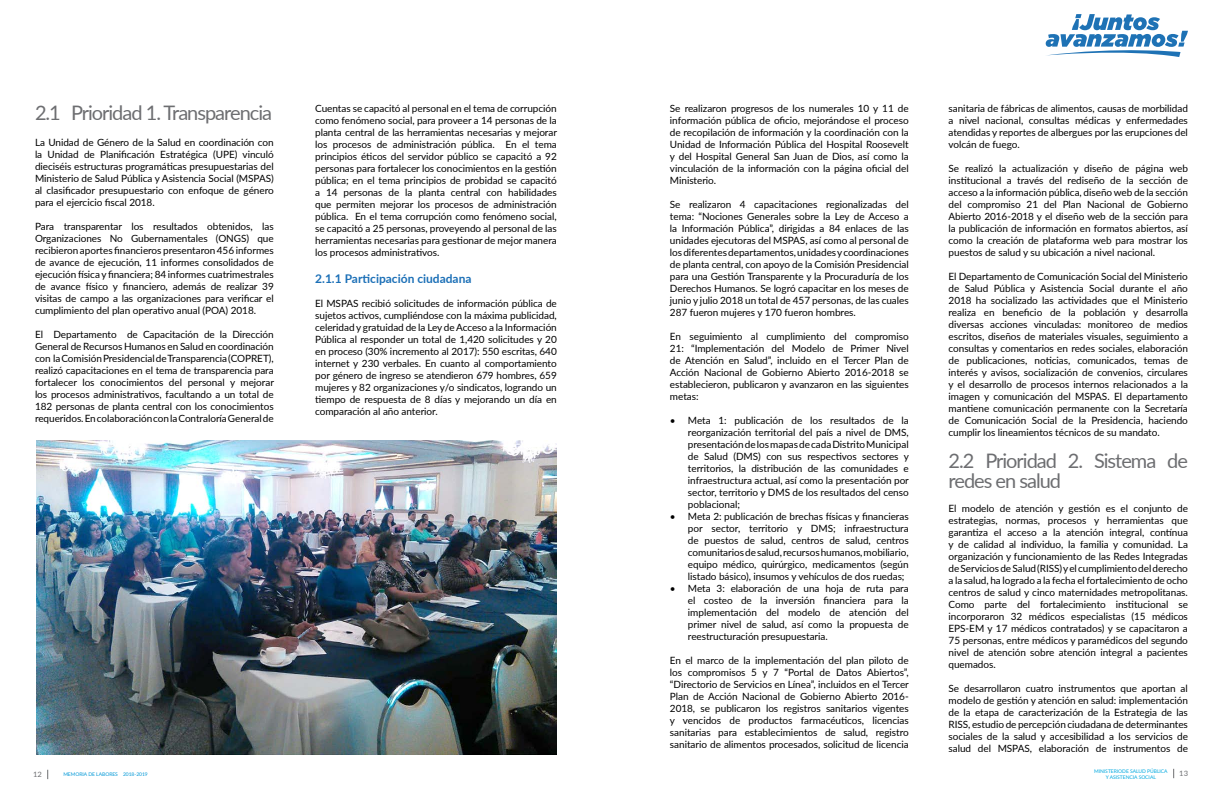
<style>
.page{position:relative;width:1224px;height:792px;background:#fff}
.page>*{position:absolute;margin:0;border:0;box-sizing:border-box;transform-origin:0 0}
.t1{font:20px/20px "Lato";letter-spacing:-.05em;color:#6d6e71}
.t2{font:700 12px "Lato";color:#1c70b7}
.t3{font:10px/12px "Lato";letter-spacing:-.005em;color:#000;text-align:justify}
.t4{font:7.4px "Lato";color:#6d6e71}
.t5{font:5px "Lato";letter-spacing:-.005em;color:#00a9e0}
.t6{font:5px "Lato";letter-spacing:-.005em;color:#0098d7}
</style>
<div class="page">
<svg style="left:1045px;top:14px;width:143px;height:43px"></svg>
<img style="left:36px;top:441px;width:521px;height:314px">
<h1 class="t1" style="left:35px;top:102px;width:239px">2.1 Prioridad 1. Transparencia</h1>
<p class="t3" style="left:35px;top:136px;width:240px">La Unidad de Género de la Salud en coordinación con la Unidad de Planificación Estratégica (UPE) vinculó dieciséis estructuras programáticas presupuestarias del Ministerio de Salud Pública y Asistencia Social (MSPAS) al clasificador presupuestario con enfoque de género para el ejercicio fiscal 2018.</p>
<p class="t3" style="left:35px;top:220px;width:240px">Para transparentar los resultados obtenidos, las Organizaciones No Gubernamentales (ONGS) que recibieron aportes financieros presentaron 456 informes de avance de ejecución, 11 informes consolidados de ejecución física y financiera; 84 informes cuatrimestrales de avance físico y financiero, además de realizar 39 visitas de campo a las organizaciones para verificar el cumplimiento del plan operativo anual (POA) 2018.</p>
<p class="t3" style="left:35px;top:328px;width:241px">El Departamento de Capacitación de la Dirección General de Recursos Humanos en Salud en coordinación con la Comisión Presidencial de Transparencia (COPRET), realizó capacitaciones en el tema de transparencia para fortalecer los conocimientos del personal y mejorar los procesos administrativos, facultando a un total de 182 personas de planta central con los conocimientos requeridos. En colaboración con la Contraloría General de</p>
<p class="t3" style="left:315px;top:102px;width:243px">Cuentas se capacitó al personal en el tema de corrupción como fenómeno social, para proveer a 14 personas de la planta central de las herramientas necesarias y mejorar los procesos de administración pública. En el tema principios éticos del servidor público se capacitó a 92 personas para fortalecer los conocimientos en la gestión pública; en el tema principios de probidad se capacitó a 14 personas de la planta central con habilidades que permiten mejorar los procesos de administración pública. En el tema corrupción como fenómeno social, se capacitó a 25 personas, proveyendo al personal de las herramientas necesarias para gestionar de mejor manera los procesos administrativos.</p>
<p class="t2" style="left:315px;top:269px;width:158px">2.1.1 Participación ciudadana</p>
<p class="t3" style="left:315px;top:297px;width:243px">El MSPAS recibió solicitudes de información pública de sujetos activos, cumpliéndose con la máxima publicidad, celeridad y gratuidad de la Ley de Acceso a la Información Pública al responder un total de 1,420 solicitudes y 20 en proceso (30% incremento al 2017): 550 escritas, 640 internet y 230 verbales. En cuanto al comportamiento por género de ingreso se atendieron 679 hombres, 659 mujeres y 82 organizaciones y/o sindicatos, logrando un tiempo de respuesta de 8 días y mejorando un día en comparación al año anterior.</p>
<p class="t3" style="left:670px;top:102px;width:240px">Se realizaron progresos de los numerales 10 y 11 de información pública de oficio, mejorándose el proceso de recopilación de información y la coordinación con la Unidad de Información Pública del Hospital Roosevelt y del Hospital General San Juan de Dios, así como la vinculación de la información con la página oficial del Ministerio.</p>
<p class="t3" style="left:670px;top:198px;width:240px">Se realizaron 4 capacitaciones regionalizadas del tema: “Nociones Generales sobre la Ley de Acceso a la Información Pública”, dirigidas a 84 enlaces de las unidades ejecutoras del MSPAS, así como al personal de los diferentes departamentos, unidades y coordinaciones de planta central, con apoyo de la Comisión Presidencial para una Gestión Transparente y la Procuraduría de los Derechos Humanos. Se logró capacitar en los meses de junio y julio 2018 un total de 457 personas, de las cuales 287 fueron mujeres y 170 fueron hombres.</p>
<p class="t3" style="left:670px;top:330px;width:240px">En seguimiento al cumplimiento del compromiso 21: “Implementación del Modelo de Primer Nivel de Atención en Salud”, incluido en el Tercer Plan de Acción Nacional de Gobierno Abierto 2016-2018 se establecieron, publicaron y avanzaron en las siguientes metas:</p>
<p class="t3" style="left:688px;top:414px;width:223px;text-indent:-18px">• Meta 1: publicación de los resultados de la reorganización territorial del país a nivel de DMS, presentación de los mapas de cada Distrito Municipal de Salud (DMS) con sus respectivos sectores y territorios, la distribución de las comunidades e infraestructura actual, así como la presentación por sector, territorio y DMS de los resultados del censo poblacional;</p>
<p class="t3" style="left:688px;top:510px;width:222px;text-indent:-18px">• Meta 2: publicación de brechas físicas y financieras por sector, territorio y DMS; infraestructura de puestos de salud, centros de salud, centros comunitarios de salud, recursos humanos, mobiliario, equipo médico, quirúrgico, medicamentos (según listado básico), insumos y vehículos de dos ruedas;</p>
<p class="t3" style="left:688px;top:582px;width:222px;text-indent:-18px">• Meta 3: elaboración de una hoja de ruta para el costeo de la inversión financiera para la implementación del modelo de atención del primer nivel de salud, así como la propuesta de reestructuración presupuestaria.</p>
<p class="t3" style="left:670px;top:654px;width:241px">En el marco de la implementación del plan piloto de los compromisos 5 y 7 “Portal de Datos Abiertos”, “Directorio de Servicios en Línea”, incluidos en el Tercer Plan de Acción Nacional de Gobierno Abierto 2016- 2018, se publicaron los registros sanitarios vigentes y vencidos de productos farmacéuticos, licencias sanitarias para establecimientos de salud, registro sanitario de alimentos procesados, solicitud de licencia</p>
<p class="t3" style="left:949px;top:102px;width:241px">sanitaria de fábricas de alimentos, causas de morbilidad a nivel nacional, consultas médicas y enfermedades atendidas y reportes de albergues por las erupciones del volcán de fuego.</p>
<p class="t3" style="left:949px;top:162px;width:241px">Se realizó la actualización y diseño de página web institucional a través del rediseño de la sección de acceso a la información pública, diseño web de la sección del compromiso 21 del Plan Nacional de Gobierno Abierto 2016-2018 y el diseño web de la sección para la publicación de información en formatos abiertos, así como la creación de plataforma web para mostrar los puestos de salud y su ubicación a nivel nacional.</p>
<p class="t3" style="left:949px;top:270px;width:241px">El Departamento de Comunicación Social del Ministerio de Salud Pública y Asistencia Social durante el año 2018 ha socializado las actividades que el Ministerio realiza en beneficio de la población y desarrolla diversas acciones vinculadas: monitoreo de medios escritos, diseños de materiales visuales, seguimiento a consultas y comentarios en redes sociales, elaboración de publicaciones, noticias, comunicados, temas de interés y avisos, socialización de convenios, circulares y el desarrollo de procesos internos relacionados a la imagen y comunicación del MSPAS. El departamento mantiene comunicación permanente con la Secretaría de Comunicación Social de la Presidencia, haciendo cumplir los lineamientos técnicos de su mandato.</p>
<h1 class="t1" style="left:949px;top:450px;width:241px">2.2 Prioridad 2. Sistema de redes en salud</h1>
<p class="t3" style="left:949px;top:502px;width:241px">El modelo de atención y gestión es el conjunto de estrategias, normas, procesos y herramientas que garantiza el acceso a la atención integral, contínua y de calidad al individuo, la familia y comunidad. La organización y funcionamiento de las Redes Integradas de Servicios de Salud (RISS) y el cumplimiento del derecho a la salud, ha logrado a la fecha el fortalecimiento de ocho centros de salud y cinco maternidades metropolitanas.<br>Como parte del fortalecimiento institucional se incorporaron 32 médicos especialistas (15 médicos EPS-EM y 17 médicos contratados) y se capacitaron a 75 personas, entre médicos y paramédicos del segundo nivel de atención sobre atención integral a pacientes quemados.</p>
<p class="t3" style="left:949px;top:682px;width:241px">Se desarrollaron cuatro instrumentos que aportan al modelo de gestión y atención en salud: implementación de la etapa de caracterización de la Estrategia de las RISS, estudio de percepción ciudadana de determinantes sociales de la salud y accesibilidad a los servicios de salud del MSPAS, elaboración de instrumentos de</p>
<p class="t5" style="left:1094px;top:767px;width:75px">MINISTERIODE SALUD PÚBLICA</p>
<p class="t4" style="left:33px;top:769px;width:10px">12</p>
<p class="t5" style="left:1106px;top:773px;width:52px">Y ASISTENCIA SOCIAL</p>
<p class="t6" style="left:63px;top:771px;width:86px">MEMORIA DE LABORES 2018-2019</p>
<p class="t4" style="left:1179px;top:768px;width:10px">13</p>
</div>
